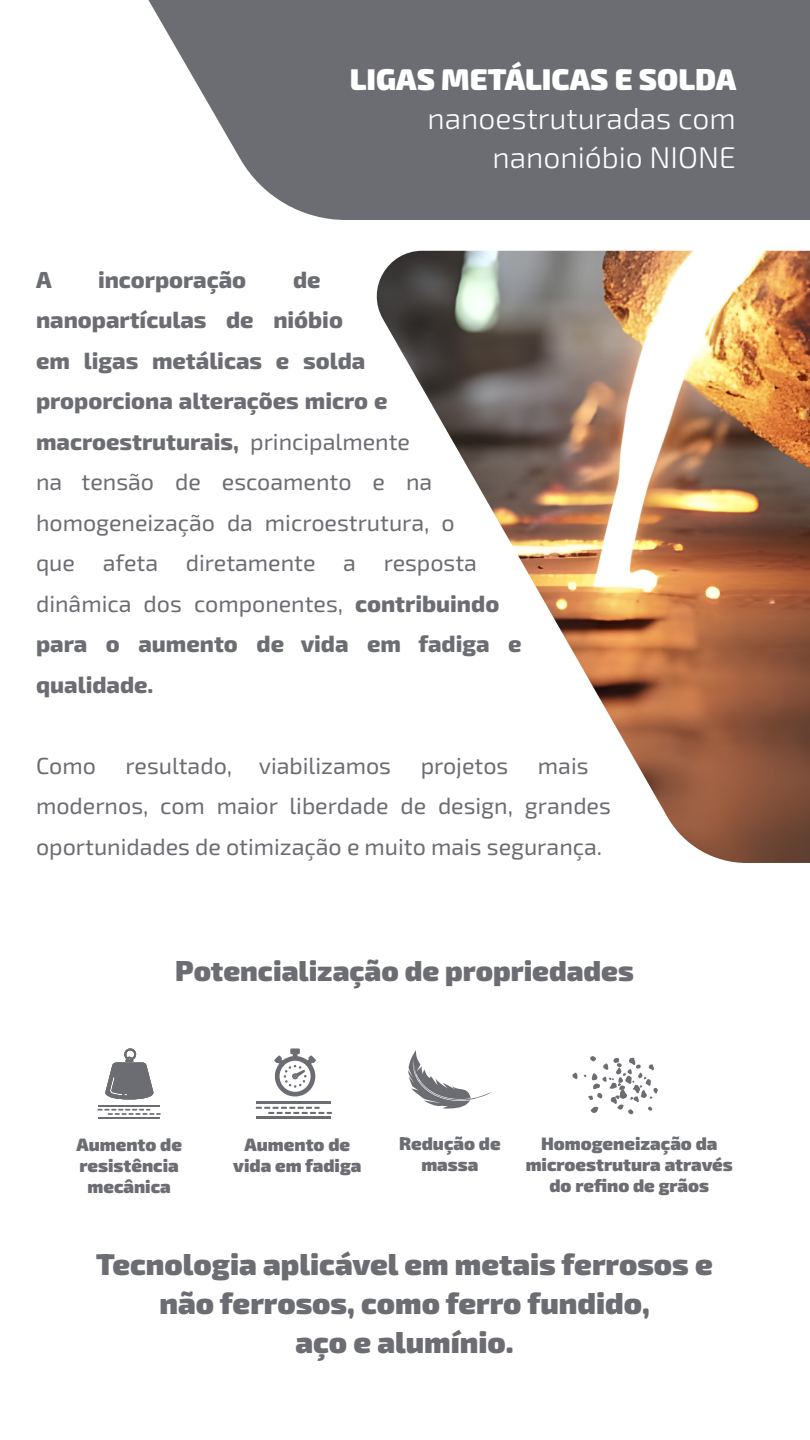
<style>
.page{position:relative;width:810px;height:1440px;background:#fff}
.page>*{position:absolute;margin:0;border:0;box-sizing:border-box;transform-origin:0 0}
.t1{font:900 30px/39px "Exo 2";color:#6c6d73;text-align:center}
.t2{font:300 30px/39px "Exo 2";color:#fff;text-align:right}
.t3{font:900 30px "Exo 2";color:#fff}
.t4{font:900 28.5px "Exo 2";color:#6c6d73}
.t5{font:800 23.25px/40.5px "Exo 2";color:#6c6d73}
.t6{font:23.25px/40.5px "Exo 2";color:#6c6d73}
.t7{font:900 18px/21px "Exo 2";color:#6c6d73;text-align:center}
.s1{font-weight:400}
</style>
<div class="page">
<svg style="left:148px;top:0;width:662px;height:220px;fill:#6c6d73"></svg>
<img style="left:376px;top:251px;width:434px;height:612px">
<svg style="left:105px;top:1048px;width:49px;height:52px"></svg>
<hr style="left:98px;top:1105px;width:62px;height:2px;background:#6c6d73">
<hr style="left:98px;top:1117px;width:62px;height:2px;background:#6c6d73">
<svg style="left:97px;top:1109px;width:64px;height:6px"></svg>
<svg style="left:408px;top:1050px;width:83px;height:59px"></svg>
<hr style="left:256px;top:1102px;width:75px;height:2px;background:#6c6d73">
<hr style="left:256px;top:1117px;width:75px;height:2px;background:#6c6d73">
<svg style="left:256px;top:1107px;width:76px;height:7px"></svg>
<svg style="left:274px;top:1048px;width:42px;height:49px"></svg>
<svg style="left:572px;top:1073px;width:6px;height:6px"></svg>
<svg style="left:584px;top:1056px;width:74px;height:58px"></svg>
<p class="t3" style="left:350px;top:58px;width:388px">LIGAS METÁLICAS E SOLDA</p>
<p class="t2" style="left:428px;top:98px;width:310px">nanoestruturadas com nanonióbio NIONE</p>
<p class="t5" style="left:36px;top:259px;width:17px">A</p>
<p class="t5" style="left:98px;top:259px;width:150px">incorporação</p>
<p class="t5" style="left:36px;top:259px;width:487px;text-indent:257px">de<br>nanopartículas de nióbio<br>em ligas metálicas e solda<br>proporciona alterações micro e macroestruturais, <span class="s1">principalmente<br>na tensão de escoamento e na homogeneização da microestrutura, o<br>que afeta diretamente a resposta dinâmica dos componentes,</span> contribuindo para o aumento de vida em fadiga e qualidade.</p>
<p class="t6" style="left:36px;top:745px;width:61px">Como</p>
<p class="t6" style="left:126px;top:745px;width:267px">resultado, viabilizamos</p>
<p class="t6" style="left:421px;top:745px;width:89px">projetos</p>
<p class="t6" style="left:36px;top:745px;width:576px;text-indent:502px">mais modernos, com maior liberdade de design, grandes oportunidades de otimização e muito mais segurança.</p>
<p class="t4" style="left:175px;top:951px;width:460px">Potencialização de propriedades</p>
<p class="t7" style="left:76px;top:1134px;width:107px">Aumento de resistência mecânica</p>
<p class="t7" style="left:399px;top:1133px;width:103px">Redução de massa</p>
<p class="t7" style="left:233px;top:1134px;width:130px">Aumento de vida em fadiga</p>
<p class="t7" style="left:526px;top:1133px;width:209px">Homogeneização da microestrutura através do refino de grãos</p>
<p class="t1" style="left:96px;top:1244px;width:618px">Tecnologia aplicável em metais ferrosos e não ferrosos, como ferro fundido,<br>aço e alumínio.</p>
</div>
